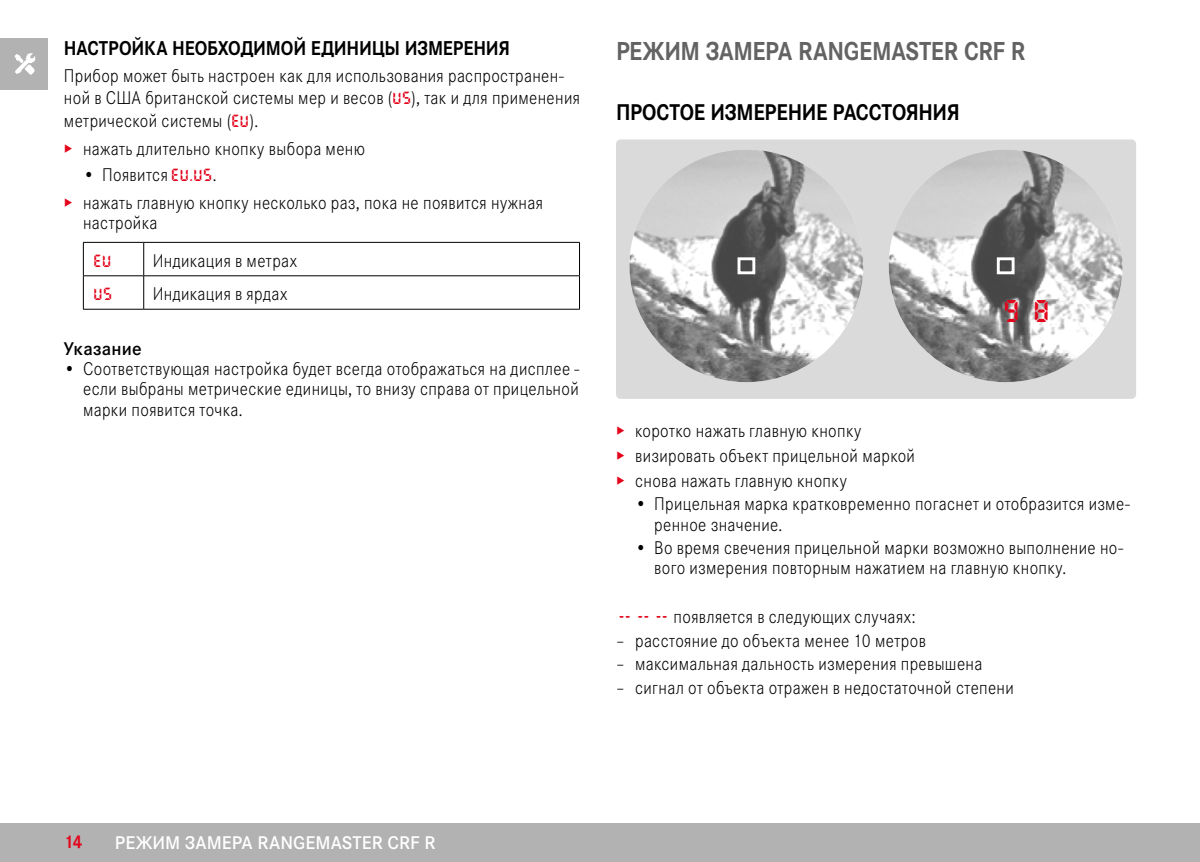
<style>
.page{position:relative;width:1200px;height:862px;background:#fff}
.page>*{position:absolute;margin:0;border:0;box-sizing:border-box;transform-origin:0 0}
.t1{font:32.18px "Digital Dismay";color:#e3051b}
.Heading____Chapter{font:700 27px "Corporate S";letter-spacing:-.01em;color:#646363;scale:.9 1}
.Heading____Heading_01{font:700 23.62px "Corporate S";letter-spacing:-.01em;color:#000;scale:.9 1}
.Heading____Heading_02_blind{font:700 20.7px "Corporate S";letter-spacing:-.005em;color:#000;scale:.9 1}
.Text____Body_Text{font:300 19.12px/20.2px "Corporate S";letter-spacing:.02em;color:#000;scale:.9 1}
.t2{font:600 19.12px "Corporate S";letter-spacing:.005em;color:#fff}
.Heading____Note_Heading{font:600 19.12px "Corporate S";letter-spacing:.005em;color:#000}
.t3{font:700 19.12px "Corporate S";color:#e3051b;scale:.9 1}
.Text____Body_Text-2{font:18px "Digital Dismay";color:#e3051b}
.s1{font-family:"Digital Dismay";font-weight:400;font-size:18px;color:#e3051b}
.s2{color:#e3051b}
</style>
<div class="page">
<div style="left:0;top:38px;width:48px;height:51px;background:#b3b2b2"></div>
<img style="left:14px;top:53px;width:22px;height:21px">
<div style="left:0;top:823px;width:1199px;height:38px;background:#b3b2b2"></div>
<hr style="left:83px;top:242px;width:61px;height:1px;background:#000">
<hr style="left:83px;top:242px;width:1px;height:33px;background:#000">
<hr style="left:144px;top:242px;width:435px;height:1px;background:#000">
<hr style="left:143px;top:242px;width:1px;height:33px;background:#000">
<hr style="left:579px;top:242px;width:1px;height:33px;background:#000">
<hr style="left:83px;top:275px;width:61px;height:1px;background:#000">
<hr style="left:83px;top:276px;width:1px;height:33px;background:#000">
<hr style="left:144px;top:275px;width:435px;height:1px;background:#000">
<hr style="left:143px;top:276px;width:1px;height:33px;background:#000">
<hr style="left:579px;top:276px;width:1px;height:33px;background:#000">
<hr style="left:83px;top:309px;width:61px;height:1px;background:#000">
<hr style="left:144px;top:309px;width:435px;height:1px;background:#000">
<div style="left:616px;top:139px;width:519px;height:259px;background:#dadada;border-radius:5px"></div>
<img style="left:629px;top:150px;width:234px;height:232px">
<img style="left:888px;top:150px;width:234px;height:232px">
<div style="left:737px;top:257px;width:18px;height:17px;border:3px solid #fff"></div>
<div style="left:996px;top:257px;width:18px;height:17px;border:3px solid #fff"></div>
<p class="Heading____Heading_02_blind" style="left:64px;top:32px;width:497px">НАСТРОЙКА НЕОБХОДИМОЙ ЕДИНИЦЫ ИЗМЕРЕНИЯ</p>
<p class="Text____Body_Text" style="left:64px;top:63px;width:574px;line-height:22.5px">Прибор может быть настроен как для использования распространен&shy;ной в США британской системы мер и весов (<span class="s1">US</span>), так и для применения метрической системы (<span class="s1">EU</span>).</p>
<p class="Text____Body_Text" style="left:64px;top:137px;width:336px"><span class="s2">▸</span> нажать длительно кнопку выбора меню</p>
<p class="Text____Body_Text" style="left:83px;top:163px;width:150px">• Появится <span class="s1">EU.US</span>.</p>
<p class="Text____Body_Text" style="left:83px;top:191px;width:512px;text-indent:-19px"><span class="s2">▸</span> нажать главную кнопку несколько раз, пока не появится нужная настройка</p>
<p class="Text____Body_Text-2" style="left:94px;top:251px;width:18px">EU</p>
<p class="Text____Body_Text" style="left:153px;top:249px;width:162px">Индикация в метрах</p>
<p class="Text____Body_Text-2" style="left:94px;top:285px;width:19px">US</p>
<p class="Text____Body_Text" style="left:153px;top:282px;width:151px">Индикация в ярдах</p>
<p class="Heading____Note_Heading" style="left:64px;top:334px;width:79px">Указание</p>
<p class="Text____Body_Text" style="left:83px;top:357px;width:552px;text-align:justify;text-indent:-19px">• Соответствующая настройка будет всегда отображаться на дисплее - если выбраны метрические единицы, то внизу справа от прицельной марки появится точка.</p>
<p class="Heading____Chapter" style="left:616px;top:30px;width:456px">РЕЖИМ ЗАМЕРА RANGEMASTER CRF R</p>
<p class="Heading____Heading_01" style="left:616px;top:94px;width:383px">ПРОСТОЕ ИЗМЕРЕНИЕ РАССТОЯНИЯ</p>
<p class="t1" style="left:1005px;top:295px;width:46px">9 8</p>
<p class="Text____Body_Text" style="left:616px;top:419px;width:274px"><span class="s2">▸</span> коротко нажать главную кнопку</p>
<p class="Text____Body_Text" style="left:616px;top:444px;width:334px"><span class="s2">▸</span> визировать объект прицельной маркой</p>
<p class="Text____Body_Text" style="left:616px;top:469px;width:258px"><span class="s2">▸</span> снова нажать главную кнопку</p>
<p class="Text____Body_Text" style="left:654px;top:492px;width:530px;text-indent:-19px">• Прицельная марка кратковременно погаснет и отобразится изме&shy;ренное значение.</p>
<p class="Text____Body_Text" style="left:654px;top:536px;width:522px;text-indent:-19px">• Во время свечения прицельной марки возможно выполнение но&shy;вого измерения повторным нажатием на главную кнопку.</p>
<p class="Text____Body_Text" style="left:618px;top:605px;width:332px"><span class="s1">- - -</span> появляется в следующих случаях:</p>
<p class="Text____Body_Text" style="left:616px;top:629px;width:346px">– расстояние до объекта менее 10 метров</p>
<p class="Text____Body_Text" style="left:616px;top:652px;width:408px">– максимальная дальность измерения превышена</p>
<p class="Text____Body_Text" style="left:616px;top:675px;width:443px">– сигнал от объекта отражен в недостаточной степени</p>
<p class="t3" style="left:64px;top:826px;width:22px">14</p>
<p class="t2" style="left:115px;top:827px;width:322px">РЕЖИМ ЗАМЕРА RANGEMASTER CRF R</p>
</div>
